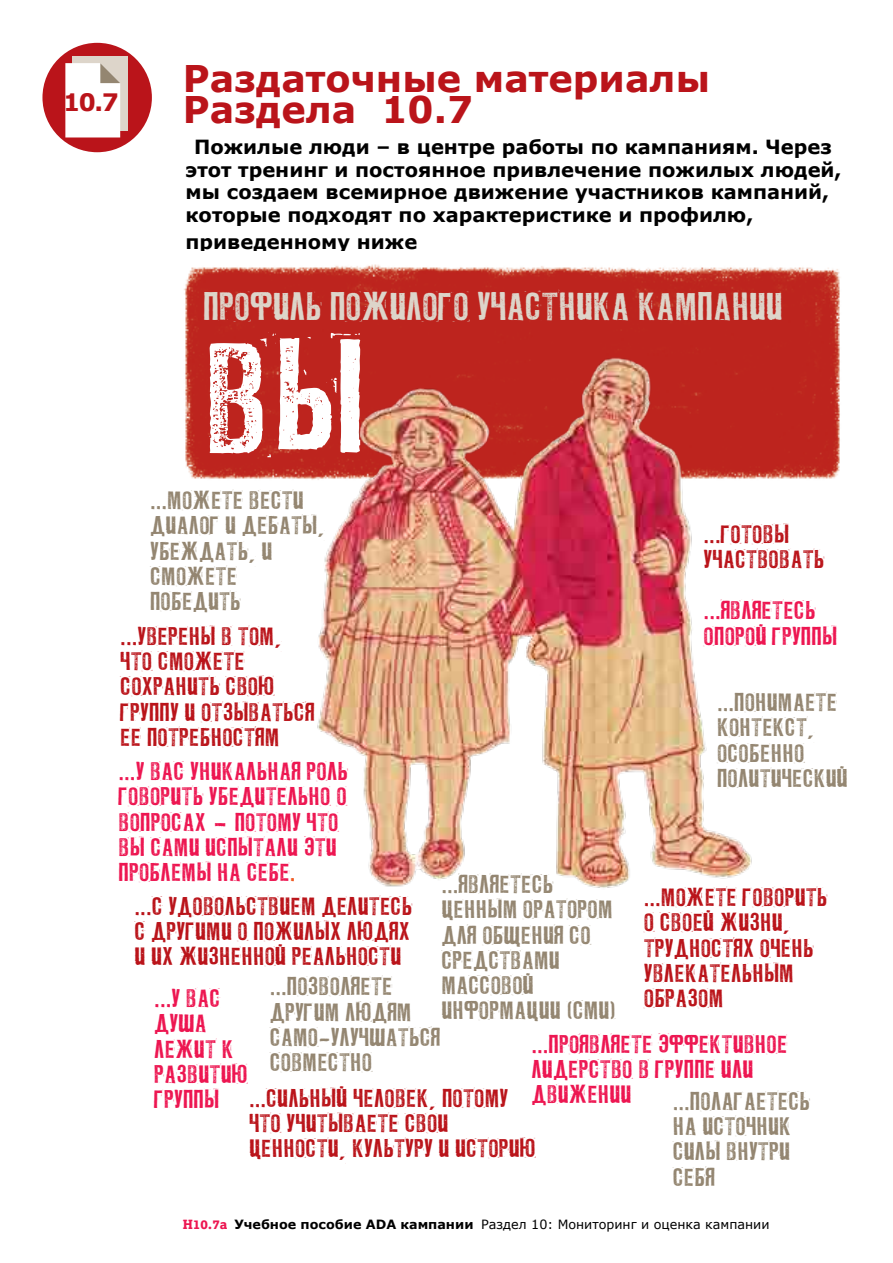
<style>
.page{position:relative;width:893px;height:1263px;background:#fff}
.page>*{position:absolute;margin:0;border:0;box-sizing:border-box;transform-origin:0 0}
.t1{font:138px "OT Fru";color:#fff}
.t2{font:700 36.75px "Verdana";color:#ba141a}
.t3{font:34.5px "OT Fru";letter-spacing:-.01em;color:#ddd5ca}
.t4{font:700 24px "Verdana";color:#ba141a}
.t5{font:22.35px/25.3px "OT Fru";color:#ba141a}
.t6{font:22.35px/25.3px "OT Fru";color:#948671}
.t7{font:22.35px/25.3px "OT Fru";color:#ed1651}
.t8{font:700 19.5px/22.5px "Verdana";color:#000}
.t9{font:12.75px "Verdana";color:#000}
.s1{color:#f15a22}
.s2{font-family:"Lexia X Bold";color:#ed1651}
.s3{font-weight:700}
</style>
<div class="page">
<div style="left:42px;top:43px;width:110px;height:109px;background:#ba141a;border-radius:50%"></div>
<div style="left:73px;top:57px;width:55px;height:74px;background:#ddd5ca"></div>
<svg style="left:65px;top:63px;width:55px;height:74px;background:#f7f5f3"></svg>
<img style="left:184px;top:264px;width:656px;height:215px">
<img style="left:295px;top:348px;width:463px;height:540px">
<h2 class="t2" style="left:183px;top:52px;width:529px">Раздаточные материалы</h2>
<p class="t4" style="left:63px;top:85px;width:57px">10.7</p>
<h2 class="t2" style="left:183px;top:84px;width:292px">Раздела 10.7</h2>
<p class="t8" style="left:186px;top:136px;width:658px;text-indent:9px">Пожилые люди – в центре работы по кампаниям. Через этот тренинг и постоянное привлечение пожилых людей, мы создаем всемирное движение участников кампаний, которые подходят по характеристике и профилю,</p>
<p class="t8" style="left:186px;top:230px;width:233px">приведенному ниже</p>
<h3 class="t3" style="left:203px;top:288px;width:581px">Профиль пожилого уч астника кам пании</h3>
<h1 class="t1" style="left:203px;top:324px;width:77px">Вы</h1>
<p class="t6" style="left:150px;top:489px;width:176px">...Можете вести диалог и дебаты , убеждать, и сможете победить</p>
<p class="t5" style="left:704px;top:523px;width:122px">...Готовы<br>уч аствовать</p>
<p class="t7" style="left:704px;top:599px;width:125px">...Являетесь опорой группы</p>
<p class="t5" style="left:120px;top:625px;width:196px">...Уверены в том , что сможете<br>сохр анить свою группу и отзы ваться ее потребностям</p>
<p class="t6" style="left:717px;top:691px;width:132px">...Поним аете контекст, особенно политический</p>
<p class="t7" style="left:118px;top:760px;width:231px">...У Вас уникальная роль говорить убедительно о вопросах – потом у ч то<br>Вы сам и испытали эти проблемы на себе<span class="s1">.</span></p>
<p class="t6" style="left:441px;top:873px;width:176px">...Являетесь ценным ор атором для общения со средствам и<br>м ассовой<br>информ ации (СМИ )</p>
<p class="t5" style="left:644px;top:886px;width:185px">...Можете говорить о своей жизни, трудностях оч ень увлекательным<br>обр азом</p>
<p class="t5" style="left:135px;top:895px;width:279px;text-align:justify">...С удовольствием делитесь с другим и о пожилы х людях и их жизненной реальности</p>
<p class="t6" style="left:270px;top:975px;width:172px">...Позволяете другим людям само-улучшаться совм естно</p>
<p class="t7" style="left:154px;top:987px;width:95px">...У Вас душа лежит к развитию группы</p>
<p class="t7" style="left:531px;top:1033px;width:258px">...Проявляете эффективное лидерство в группе или движении</p>
<p class="t5" style="left:249px;top:1087px;width:289px">...Сильный человек, потому что учиты ваете свои ценности, культуру и историю</p>
<p class="t6" style="left:673px;top:1090px;width:139px">...Полагаетесь на источ ник силы внутри себя</p>
<p class="t9" style="left:183px;top:1215px;width:588px"><span class="s2">H10.7a</span> <span class="s3">Учебное пособие ADA кампании</span> Раздел 10: Мониторинг и оценка кампании</p>
</div>
